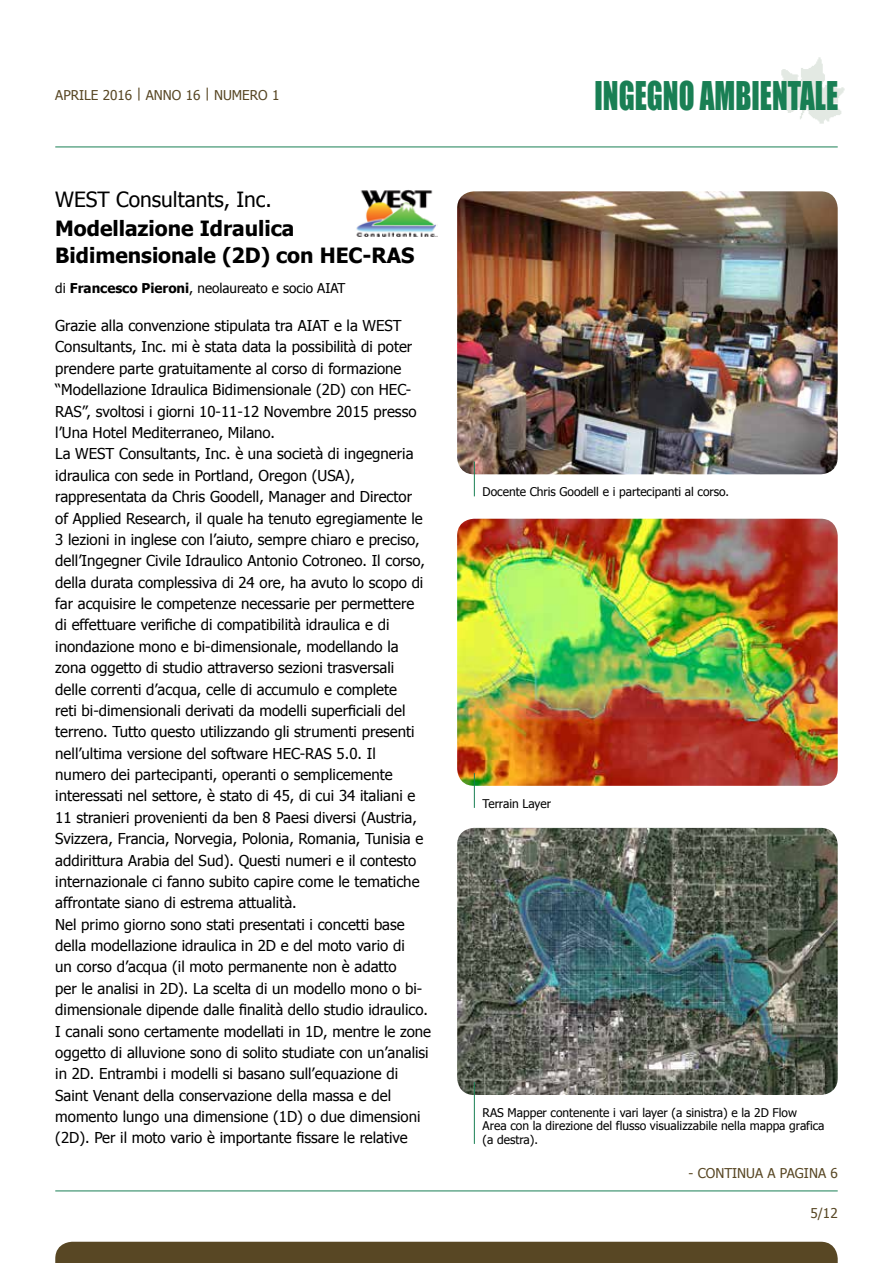
<style>
.page{position:relative;width:893px;height:1263px;background:#fff}
.page>*{position:absolute;margin:0;border:0;box-sizing:border-box;transform-origin:0 0}
.t1{font:36.3px "Impact";color:#197f54;scale:.8 1}
.t2{font:700 21px/27px "Tahoma";color:#000}
.t3{font:21px "Tahoma";color:#000}
.t4{font:15px/21.3px "Tahoma";color:#000}
.t5{font:13.5px "Tahoma";color:#584724}
.t6{font:13.5px "Tahoma";color:#000}
.t7{font:12px/13.5px "Tahoma";color:#000}
.s1{font-weight:700}
</style>
<div class="page">
<hr style="left:55px;top:147px;width:783px;height:1px;background:#197f54">
<img style="left:771px;top:57px;width:74px;height:67px">
<hr style="left:55px;top:1191px;width:783px;height:1px;background:#197f54">
<div style="left:55px;top:1242px;width:783px;height:21px;background:#584724"></div>
<img style="left:457px;top:191px;width:381px;height:283px">
<hr style="left:474px;top:462px;width:1px;height:34px;background:#197f54">
<img style="left:457px;top:519px;width:381px;height:267px">
<hr style="left:474px;top:773px;width:1px;height:35px;background:#197f54">
<img style="left:457px;top:828px;width:381px;height:267px">
<hr style="left:474px;top:1082px;width:1px;height:62px;background:#197f54">
<img style="left:356px;top:190px;width:80px;height:46px">
<p class="t5" style="left:55px;top:86px;width:226px">APRILE 2016 | ANNO 16 | NUMERO 1</p>
<h2 class="t3" style="left:55px;top:186px;width:218px">WEST Consultants, Inc.</h2>
<h2 class="t2" style="left:55px;top:214px;width:361px">Modellazione Idraulica<br>Bidimensionale (2D) con HEC-RAS</h2>
<p class="t6" style="left:55px;top:280px;width:292px">di <span class="s1">Francesco Pieroni</span>, neolaureato e socio AIAT</p>
<p class="t4" style="left:55px;top:314px;width:377px">Grazie alla convenzione stipulata tra AIAT e la WEST Consultants, Inc. mi è stata data la possibilità di poter prendere parte gratuitamente al corso di formazione “Modellazione Idraulica Bidimensionale (2D) con HEC-RAS”, svoltosi i giorni 10-11-12 Novembre 2015 presso l’Una Hotel Mediterraneo, Milano.<br>La WEST Consultants, Inc. è una società di ingegneria idraulica con sede in Portland, Oregon (USA), rappresentata da Chris Goodell, Manager and Director<br>of Applied Research, il quale ha tenuto egregiamente le 3 lezioni in inglese con l’aiuto, sempre chiaro e preciso, dell’Ingegner Civile Idraulico Antonio Cotroneo. Il corso, della durata complessiva di 24 ore, ha avuto lo scopo di far acquisire le competenze necessarie per permettere<br>di effettuare verifiche di compatibilità idraulica e di inondazione mono e bi-dimensionale, modellando la zona oggetto di studio attraverso sezioni trasversali<br>delle correnti d’acqua, celle di accumulo e complete<br>reti bi-dimensionali derivati da modelli superficiali del terreno. Tutto questo utilizzando gli strumenti presenti nell’ultima versione del software HEC-RAS 5.0. Il<br>numero dei partecipanti, operanti o semplicemente interessati nel settore, è stato di 45, di cui 34 italiani e 11 stranieri provenienti da ben 8 Paesi diversi (Austria, Svizzera, Francia, Norvegia, Polonia, Romania, Tunisia e addirittura Arabia del Sud). Questi numeri e il contesto internazionale ci fanno subito capire come le tematiche affrontate siano di estrema attualità.<br>Nel primo giorno sono stati presentati i concetti base della modellazione idraulica in 2D e del moto vario di<br>un corso d’acqua (il moto permanente non è adatto<br>per le analisi in 2D). La scelta di un modello mono o bi&shy;dimensionale dipende dalle finalità dello studio idraulico.<br>I canali sono certamente modellati in 1D, mentre le zone oggetto di alluvione sono di solito studiate con un’analisi in 2D. Entrambi i modelli si basano sull’equazione di Saint Venant della conservazione della massa e del momento lungo una dimensione (1D) o due dimensioni (2D). Per il moto vario è importante fissare le relative</p>
<h1 class="t1" style="left:594px;top:73px;width:306px">INGEGNO AMBIENTALE</h1>
<p class="t7" style="left:483px;top:485px;width:248px">Docente Chris Goodell e i partecipanti al corso.</p>
<p class="t7" style="left:483px;top:796px;width:70px">Terrain Layer</p>
<p class="t7" style="left:483px;top:1105px;width:343px">RAS Mapper contenente i vari layer (a sinistra) e la 2D Flow<br>Area con la direzione del flusso visualizzabile nella mappa grafica (a destra).</p>
<p class="t5" style="left:689px;top:1164px;width:151px">- CONTINUA A PAGINA 6</p>
<p class="t5" style="left:810px;top:1204px;width:29px">5/12</p>
</div>
